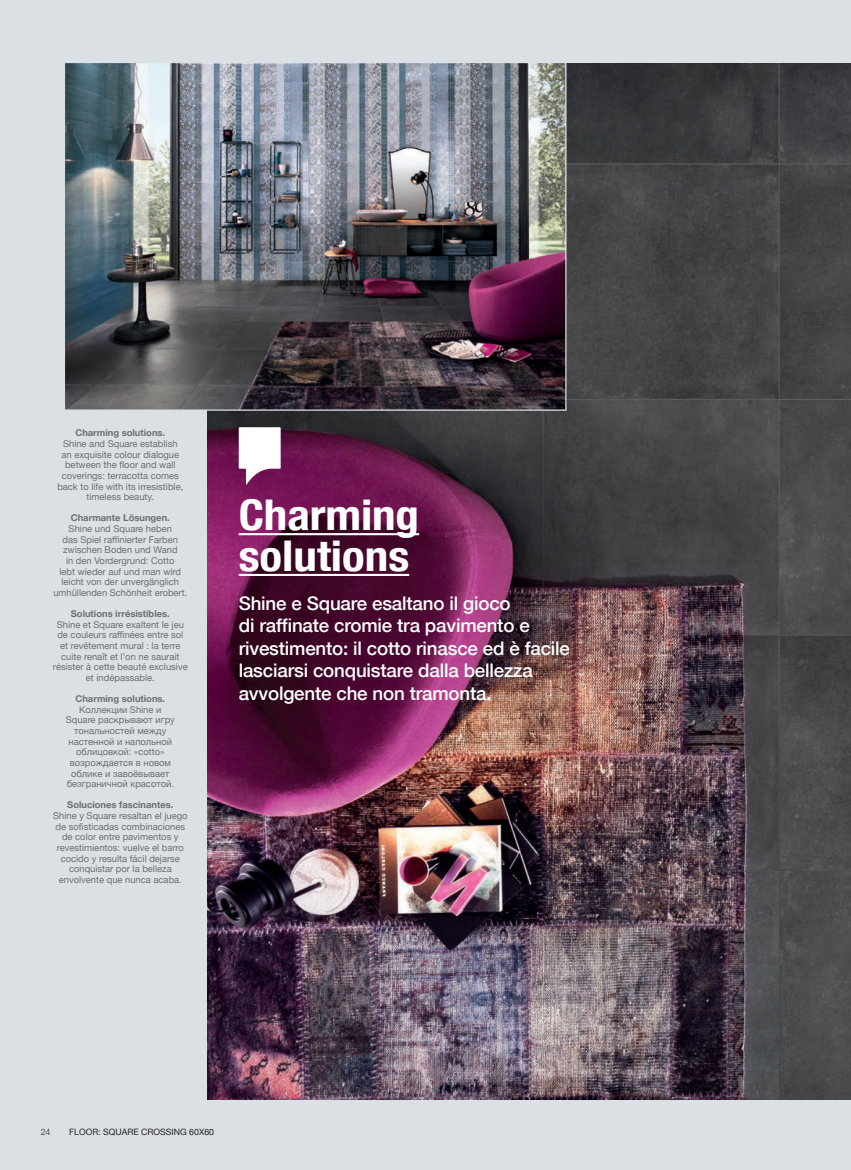
<style>
.page{position:relative;width:851px;height:1170px;background:#fff}
.page>*{position:absolute;margin:0;border:0;box-sizing:border-box;transform-origin:0 0}
.t1{font:700 condensed 42.38px/40.8px "Helvetica Neue";color:#fff;scale:1.11 1}
.t2{font:500 18.75px/22.5px "Helvetica Neue";letter-spacing:-.01em;color:#fff}
.t3{font:9.38px/10.6px "Helvetica Neue";color:#6d6e71;text-align:center}
.t4{font:700 9.38px "Helvetica Neue";color:#6d6e71}
.t5{font:8.75px "Helvetica Neue";color:#231f20}
.t6{font:300 8.75px "Helvetica Neue";color:#231f20}
</style>
<div class="page">
<div style="left:0;top:0;width:850px;height:1169px;background:#dbe0e5"></div>
<img style="left:207px;top:64px;width:643px;height:1034px">
<img style="left:66px;top:64px;width:498px;height:345px">
<svg style="left:239px;top:427px;width:41px;height:58px;background:#dec8d7"></svg>
<hr style="left:239px;top:533px;width:180px;height:2px;background:#fff">
<hr style="left:239px;top:574px;width:170px;height:2px;background:#fff">
<p class="t4" style="left:75px;top:429px;width:91px">Charming solutions.</p>
<p class="t3" style="left:57px;top:437px;width:127px">Shine and Square establish an exquisite colour dialogue between the floor and wall coverings: terracotta comes back to life with its irresistible, timeless beauty.</p>
<p class="t4" style="left:71px;top:514px;width:100px">Charmante Lˆsungen.</p>
<p class="t3" style="left:53px;top:522px;width:135px">Shine und Square heben<br>das Spiel rafÏnierter Farben zwischen Boden und Wand<br>in den Vordergrund: Cotto<br>lebt wieder auf und man wird leicht von der unvergänglich umhüllenden Schönheit erobert.</p>
<p class="t4" style="left:71px;top:610px;width:100px">Solutions irrÈsistibles.</p>
<p class="t3" style="left:53px;top:618px;width:136px">Shine et Square exaltent le jeu de couleurs rafÏnées entre sol et revêtement mural : la terre cuite renaît et l’on ne saurait résister à cette beauté exclusive et indépassable.</p>
<p class="t4" style="left:75px;top:695px;width:91px">Charming solutions.</p>
<p class="t3" style="left:66px;top:703px;width:111px">Коллекции Shine и<br>Square раскрывают игру тональностей между настенной и напольной облицовкой: «cotto» возрождается в новом облике и завоёвывает безграничной красотой.</p>
<p class="t4" style="left:67px;top:801px;width:108px">Soluciones fascinantes.</p>
<p class="t3" style="left:53px;top:809px;width:136px">Shine y Square resaltan el juego de sofisticadas combinaciones de color entre pavimentos y revestimientos: vuelve el barro cocido y resulta fácil dejarse conquistar por la belleza envolvente que nunca acaba.</p>
<h1 class="t1" style="left:239px;top:498px;width:164px">Charming solutions</h1>
<h2 class="t2" style="left:239px;top:593px;width:333px">Shine e Square esaltano il gioco<br>di raffinate cromie tra pavimento e rivestimento: il cotto rinasce ed è facile lasciarsi conquistare dalla bellezza avvolgente che non tramonta.</h2>
<p class="t6" style="left:41px;top:1126px;width:11px">24</p>
<p class="t5" style="left:69px;top:1123px;width:146px">FLOOR: SQUARE CROSSING 60X60</p>
</div>
